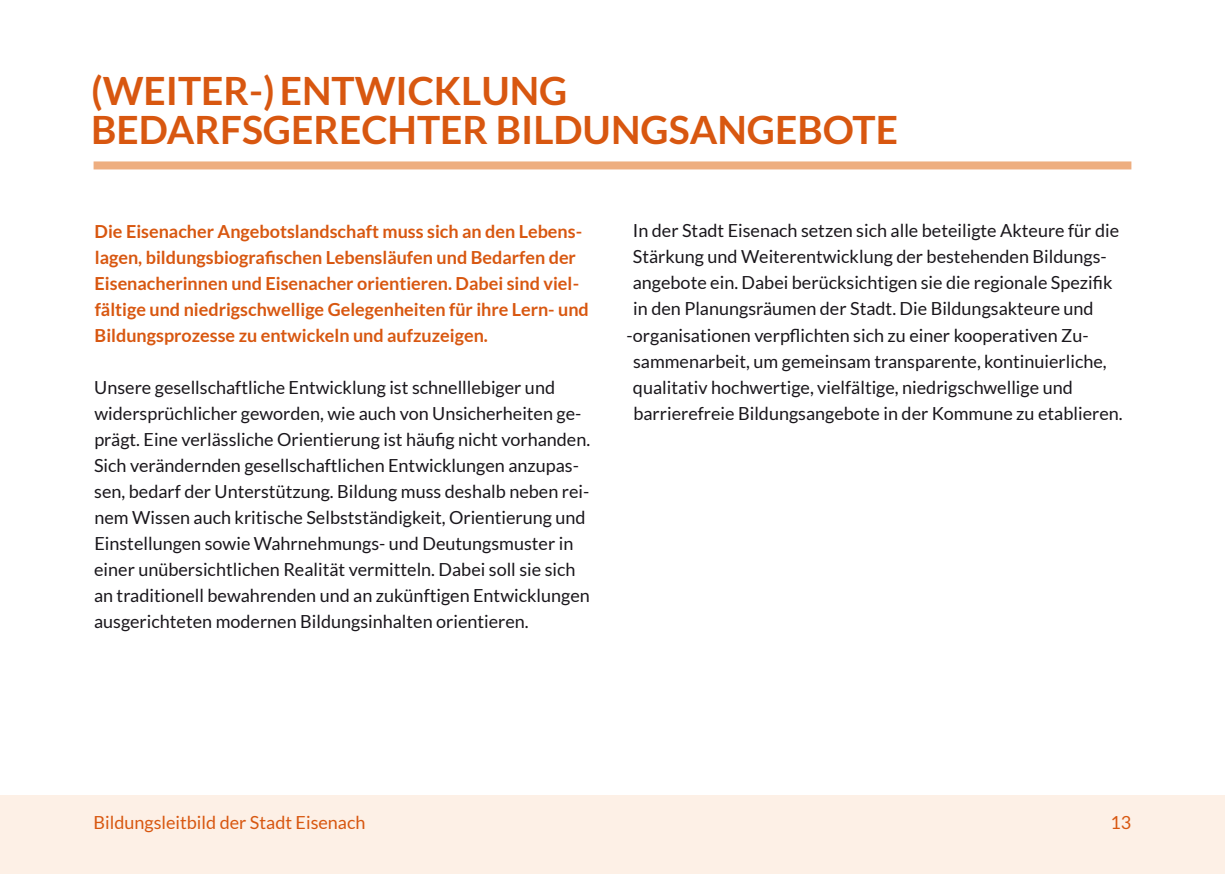
<style>
.page{position:relative;width:1225px;height:874px;background:#fff}
.page>*{position:absolute;margin:0;border:0;box-sizing:border-box;transform-origin:0 0}
.t1{font:700 39px/39px "Lato";color:#d85710}
.t2{font:18px/26px "Lato";color:#1a171c}
.t3{font:700 18px/26px "Lato";color:#d85710}
.t4{font:18px "Lato";color:#d85710}
</style>
<div class="page">
<div style="left:0;top:795px;width:1225px;height:78px;background:#fdf0e6"></div>
<div style="left:94px;top:161px;width:1037px;height:8px;background:#eeae80"></div>
<h1 class="t1" style="left:91px;top:70px;width:808px">(weiter-)entwicklung bedarfsgerechter bildungsangebote</h1>
<p class="t3" style="left:95px;top:217px;width:496px">Die Eisenacher Angebotslandschaft muss sich an den Lebens&shy;lagen, bildungsbiografischen Lebensläufen und Bedarfen der Eisenacherinnen und Eisenacher orientieren. Dabei sind viel&shy;fältige und niedrigschwellige Gelegenheiten für ihre Lern- und Bildungsprozesse zu entwickeln und aufzuzeigen.</p>
<p class="t2" style="left:94px;top:374px;width:498px">Unsere gesellschaftliche Entwicklung ist schnelllebiger und widersprüchlicher geworden, wie auch von Unsicherheiten ge&shy;prägt. Eine verlässliche Orientierung ist häufig nicht vorhanden.<br>Sich verändernden gesellschaftlichen Entwicklungen anzupas&shy;sen, bedarf der Unterstützung. Bildung muss deshalb neben rei&shy;nem Wissen auch kritische Selbstständigkeit, Orientierung und Einstellungen sowie Wahrnehmungs- und Deutungsmuster in einer unübersichtlichen Realität vermitteln. Dabei soll sie sich an traditionell bewahrenden und an zukünftigen Entwicklungen ausgerichteten modernen Bildungsinhalten orientieren.</p>
<p class="t2" style="left:633px;top:218px;width:488px">In der Stadt Eisenach setzen sich alle beteiligte Akteure für die</p>
<p class="t2" style="left:633px;top:244px;width:475px">Stärkung und Weiterentwicklung der bestehenden Bildungs-</p>
<p class="t2" style="left:633px;top:270px;width:481px">angebote ein. Dabei berücksichtigen sie die regionale Spezifik</p>
<p class="t2" style="left:633px;top:296px;width:462px">in den Planungsräumen der Stadt. Die Bildungsakteure und</p>
<p class="t2" style="left:626px;top:322px;width:463px">-organisationen verpflichten sich zu einer kooperativen Zu-</p>
<p class="t2" style="left:633px;top:348px;width:475px">sammenarbeit, um gemeinsam transparente, kontinuierliche,</p>
<p class="t2" style="left:633px;top:374px;width:441px">qualitativ hochwertige, vielfältige, niedrigschwellige und</p>
<p class="t2" style="left:633px;top:399px;width:491px">barrierefreie Bildungsangebote in der Kommune zu etablieren.</p>
<p class="t4" style="left:94px;top:811px;width:273px">Bildungsleitbild der Stadt Eisenach</p>
<p class="t4" style="left:1110px;top:811px;width:22px">13</p>
</div>
